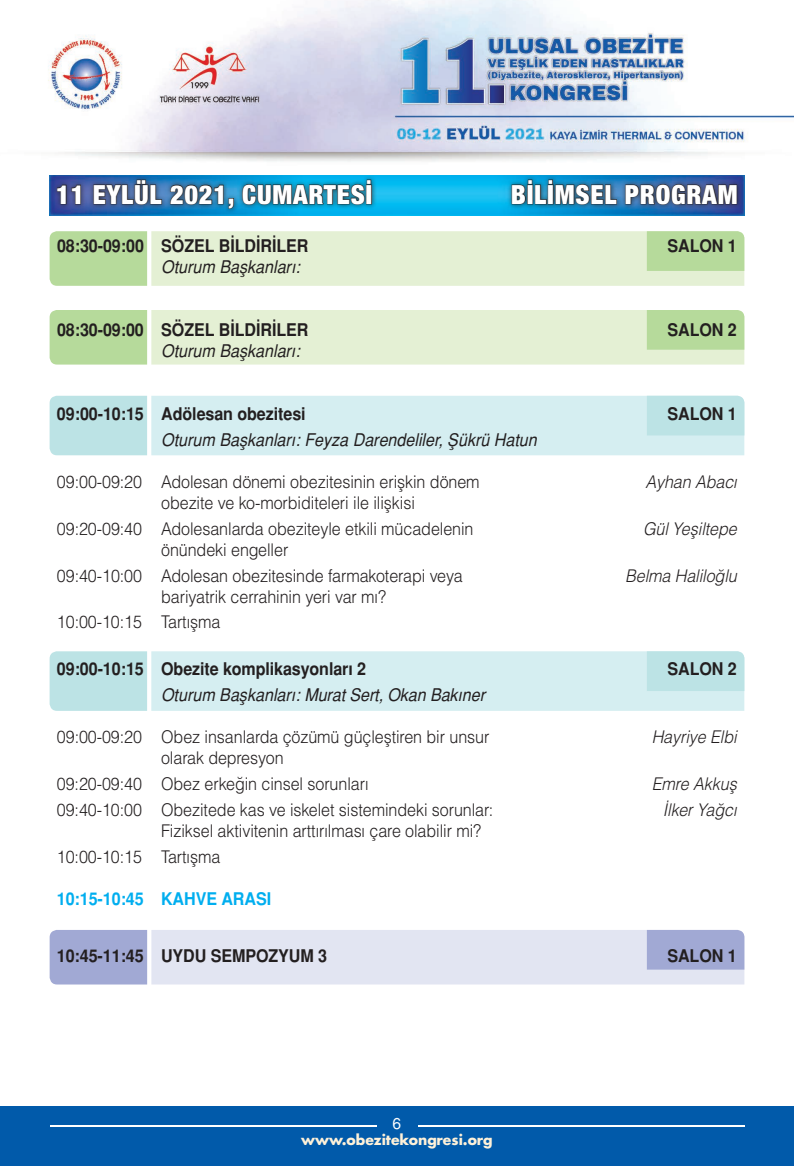
<style>
.page{position:relative;width:794px;height:1166px;background:#fff}
.page>*{position:absolute;margin:0;border:0;box-sizing:border-box;transform-origin:0 0}
.t1{font:900 condensed 26.25px "Helvetica Neue";letter-spacing:.03em;color:#fff}
.t2{font:17.5px/25.9px "Helvetica Light Normal Tr";letter-spacing:-.005em;color:#231f20;scale:.92 1}
.t3{font:700 17.5px "Helvetica Tr";letter-spacing:-.005em;color:#231f20;scale:.92 1}
.t4{font:italic 17.5px "Helvetica Tr";color:#231f20;scale:.92 1}
.t5{font:17.5px "Helvetica Light Italic Tr";letter-spacing:-.005em;color:#231f20;scale:.92 1}
.t6{font:700 17.5px "Helvetica Tr";letter-spacing:-.005em;color:#00aeef;scale:.92 1}
.t7{font:15.75px "Helvetica Normal Tr";color:#fff}
.t8{font:14px "Futura Bold Tr";color:#fef1d9}
</style>
<div class="page">
<img style="left:48px;top:0;width:746px;height:985px">
<div style="left:0;top:1106px;width:794px;height:60px;background:#015aaa"></div>
<hr style="left:417px;top:1125px;width:327px;height:1px;background:#fff">
<hr style="left:50px;top:1125px;width:326px;height:1px;background:#fff">
<svg style="left:50px;top:930px;width:694px;height:54px;background:#d2d6ea"></svg>
<svg style="left:50px;top:396px;width:694px;height:59px;background:#cfebee"></svg>
<svg style="left:50px;top:651px;width:694px;height:60px;background:#cfebee"></svg>
<svg style="left:50px;top:231px;width:694px;height:55px;background:#d9eac6"></svg>
<svg style="left:50px;top:310px;width:694px;height:55px;background:#d9eac7"></svg>
<img style="left:50px;top:175px;width:694px;height:40px">
<div style="left:52px;top:174px;width:690px;height:40px;background:#231f20;opacity:.75"></div>
<svg style="left:57px;top:184px;width:24px;height:21px"></svg>
<svg style="left:93px;top:179px;width:69px;height:26px;background:#354b6e"></svg>
<svg style="left:170px;top:184px;width:64px;height:25px;background:#295d7d"></svg>
<div style="left:366px;top:185px;width:6px;height:19px;border:1px solid #231f20"></div>
<svg style="left:242px;top:178px;width:129px;height:28px;background:#176a85"></svg>
<svg style="left:511px;top:180px;width:106px;height:26px;background:#225a75"></svg>
<svg style="left:625px;top:174px;width:112px;height:32px;background:#354e75"></svg>
<h1 class="t1" style="left:56px;top:173px;width:317px">11 EYLÜL 2021, CUMARTESİ</h1>
<h1 class="t1" style="left:511px;top:173px;width:228px">BİLİMSEL PROGRAM</h1>
<p class="t3" style="left:57px;top:235px;width:275px">08:30-09:00 SÖZEL BİLDİRİLER</p>
<p class="t3" style="left:667px;top:235px;width:77px">SALON 1</p>
<p class="t4" style="left:161px;top:256px;width:152px">Oturum Başkanları:</p>
<p class="t3" style="left:57px;top:319px;width:275px">08:30-09:00 SÖZEL BİLDİRİLER</p>
<p class="t3" style="left:667px;top:319px;width:77px">SALON 2</p>
<p class="t4" style="left:161px;top:340px;width:152px">Oturum Başkanları:</p>
<p class="t3" style="left:57px;top:403px;width:272px">09:00-10:15 Adölesan obezitesi</p>
<p class="t3" style="left:667px;top:403px;width:77px">SALON 1</p>
<p class="t4" style="left:161px;top:429px;width:410px">Oturum Başkanları: Feyza Darendeliler, Şükrü Hatun</p>
<p class="t2" style="left:57px;top:468px;width:461px">09:00-09:20 Adolesan dönemi obezitesinin erişkin dönem</p>
<p class="t5" style="left:645px;top:470px;width:101px">Ayhan Abacı</p>
<p class="t2" style="left:57px;top:489px;width:454px;text-indent:104px">obezite ve ko-morbiditeleri ile ilişkisi<br>09:20-09:40 Adolesanlarda obeziteyle etkili mücadelenin</p>
<p class="t5" style="left:643px;top:517px;width:103px">Gül Yeşiltepe</p>
<p class="t2" style="left:57px;top:536px;width:442px;text-indent:104px">önündeki engeller<br>09:40-10:00 Adolesan obezitesinde farmakoterapi veya</p>
<p class="t5" style="left:625px;top:564px;width:123px">Belma Haliloğlu</p>
<p class="t2" style="left:57px;top:583px;width:359px;text-indent:104px">bariyatrik cerrahinin yeri var mı?<br>10:00-10:15 Tartışma</p>
<p class="t3" style="left:57px;top:659px;width:338px">09:00-10:15 Obezite komplikasyonları 2</p>
<p class="t3" style="left:667px;top:659px;width:77px">SALON 2</p>
<p class="t4" style="left:161px;top:685px;width:354px">Oturum Başkanları: Murat Sert, Okan Bakıner</p>
<p class="t2" style="left:57px;top:724px;width:471px">09:00-09:20 Obez insanlarda çözümü güçleştiren bir unsur</p>
<p class="t5" style="left:652px;top:726px;width:94px">Hayriye Elbi</p>
<p class="t2" style="left:57px;top:745px;width:340px;text-indent:104px">olarak depresyon<br>09:20-09:40 Obez erkeğin cinsel sorunları</p>
<p class="t5" style="left:652px;top:773px;width:94px">Emre Akkuş</p>
<p class="t2" style="left:57px;top:797px;width:476px">09:40-10:00 Obezitede kas ve iskelet sistemindeki sorunlar:</p>
<p class="t5" style="left:663px;top:799px;width:82px">İlker Yağcı</p>
<p class="t2" style="left:57px;top:818px;width:463px;text-indent:104px">Fiziksel aktivitenin arttırılması çare olabilir mi?<br>10:00-10:15 Tartışma</p>
<p class="t6" style="left:57px;top:888px;width:234px">10:15-10:45 KAHVE ARASI</p>
<p class="t3" style="left:57px;top:945px;width:295px">10:45-11:45 UYDU SEMPOZYUM 3</p>
<p class="t3" style="left:667px;top:945px;width:77px">SALON 1</p>
<p class="t7" style="left:392px;top:1114px;width:10px">6</p>
<p class="t8" style="left:301px;top:1130px;width:193px">www.obezitekongresi.org</p>
</div>
